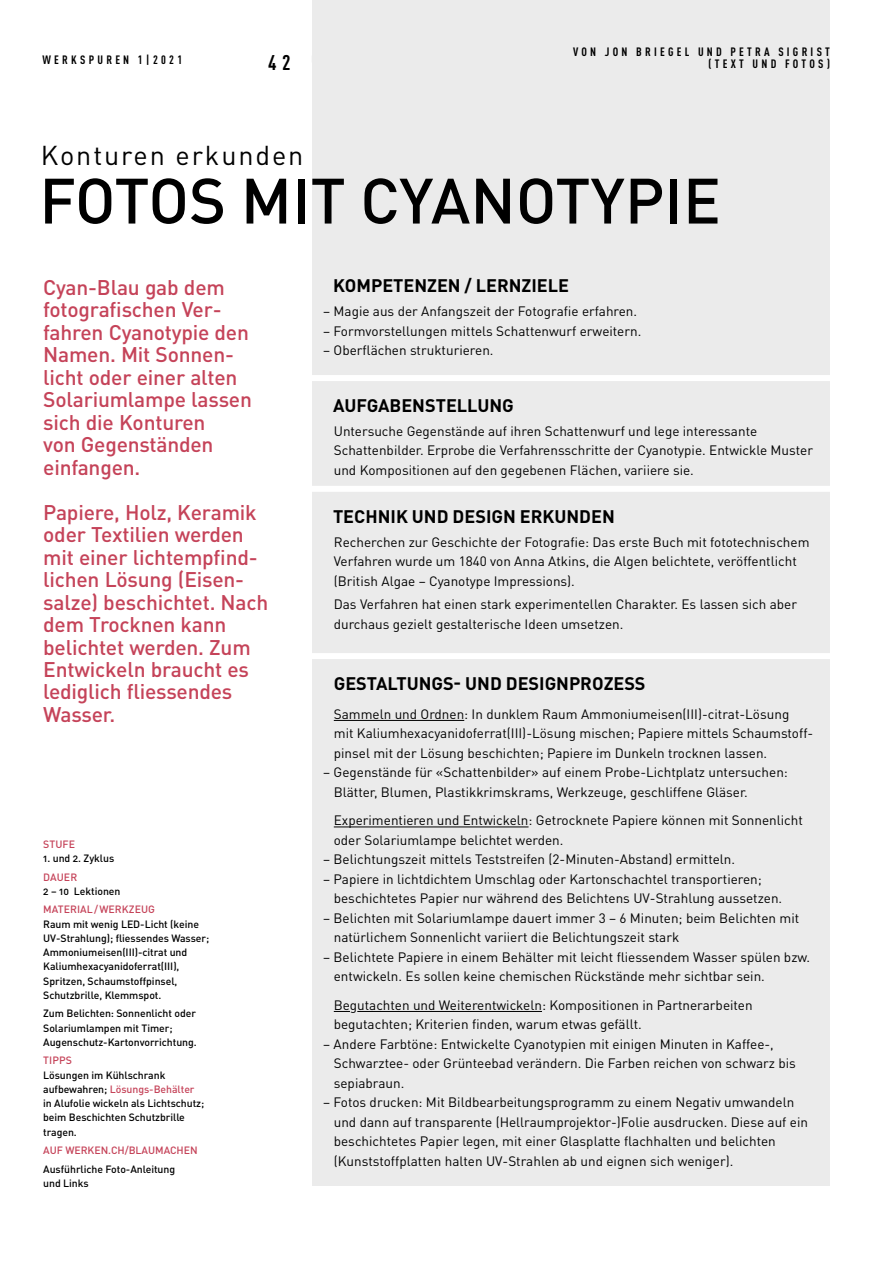
<style>
.page{position:relative;width:893px;height:1263px;background:#fff}
.page>*{position:absolute;margin:0;border:0;box-sizing:border-box;transform-origin:0 0}
.t1{font:500 63px "DIN Pro";color:#000}
.t2{font:27px "DIN Pro";letter-spacing:.07em;color:#000}
.t3{font:500 21px/22.5px "DIN Pro";letter-spacing:-.01em;color:#c54359}
.t4{font:700 18px "DIN Pro";color:#000}
.t5{font:13.5px/19.5px "DIN Pro";color:#000}
.t6{font:700 12px/12px "DIN Cond";letter-spacing:.27em;color:#000;text-align:right}
.t7{font:500 10.5px/14.2px "DIN Pro";letter-spacing:-.005em;color:#000}
.t8{font:500 10.5px "DIN Pro";letter-spacing:.005em;color:#c54359}
.s1{color:#c54359}
</style>
<div class="page">
<div style="left:313px;top:0;width:517px;height:279px;background:#ebebeb"></div>
<div style="left:313px;top:279px;width:517px;height:907px;background:#ebebeb"></div>
<div style="left:308px;top:375px;width:530px;height:6px;background:#fff"></div>
<div style="left:308px;top:486px;width:530px;height:6px;background:#fff"></div>
<div style="left:308px;top:653px;width:530px;height:6px;background:#fff"></div>
<hr style="left:334px;top:720px;width:130px;height:1px;background:#000">
<hr style="left:334px;top:826px;width:195px;height:1px;background:#000">
<svg style="left:334px;top:1011px;width:16px;height:1px"></svg>
<hr style="left:357px;top:1011px;width:185px;height:1px;background:#000">
<p class="t6" style="left:43px;top:53px;width:141px">WERKSPUREN 1|2021</p>
<p class="t6" style="left:573px;top:46px;width:258px">VON JON BRIEGEL UND PETRA SIGRIST (TEXT UND FOTOS)</p>
<h2 class="t2" style="left:41px;top:137px;width:264px">Konturen erkunden</h2>
<h1 class="t1" style="left:39px;top:158px;width:683px">FOTOS MIT CYANOTYPIE</h1>
<h3 class="t3" style="left:43px;top:275px;width:210px">Cyan-Blau gab dem fotografischen Ver&shy;fahren Cyanotypie den<br>Namen. Mit Sonnen&shy;licht oder einer alten<br>Solariumlampe lassen sich die Konturen<br>von Gegenständen einfangen.</h3>
<h3 class="t3" style="left:43px;top:500px;width:227px">Papiere, Holz, Keramik oder Textilien werden mit einer lichtempfind&shy;lichen Lösung (Eisen&shy;salze) beschichtet. Nach dem Trocknen kann belichtet werden. Zum<br>Entwickeln braucht es lediglich fliessendes<br>Wasser.</h3>
<p class="t8" style="left:43px;top:837px;width:33px">STUFE</p>
<p class="t7" style="left:43px;top:851px;width:73px">1. und 2. Zyklus</p>
<p class="t8" style="left:43px;top:870px;width:35px">DAUER</p>
<p class="t7" style="left:43px;top:883px;width:79px">2 – 10 Lektionen</p>
<p class="t8" style="left:43px;top:902px;width:113px">MATERIAL/WERKZEUG</p>
<p class="t7" style="left:43px;top:916px;width:168px">Raum mit wenig LED-Licht (keine<br>UV-Strahlung); fliessendes Wasser;<br>Ammoniumeisen(III)-citrat und<br>Kaliumhexacyanidoferrat(III),<br>Spritzen, Schaumstoffpinsel,<br>Schutzbrille, Klemmspot.</p>
<p class="t7" style="left:43px;top:1006px;width:155px">Zum Belichten: Sonnenlicht oder<br>Solariumlampen mit Timer;<br>Augenschutz-Kartonvorrichtung.</p>
<p class="t8" style="left:43px;top:1053px;width:30px">TIPPS</p>
<p class="t7" style="left:43px;top:1067px;width:163px">Lösungen im Kühlschrank aufbewahren; <span class="s1">Lösungs-Behälter </span>in Alufolie wickeln als Lichtschutz; beim Beschichten Schutzbrille tragen.</p>
<p class="t8" style="left:43px;top:1143px;width:156px">AUF WERKEN.CH/BLAUMACHEN</p>
<p class="t7" style="left:43px;top:1161px;width:133px">Ausführliche Foto-Anleitung und Links</p>
<h3 class="t4" style="left:333px;top:274px;width:238px">KOMPETENZEN / LERNZIELE</h3>
<p class="t5" style="left:323px;top:301px;width:315px">– Magie aus der Anfangszeit der Fotografie erfahren.</p>
<p class="t5" style="left:323px;top:320px;width:320px">– Formvorstellungen mittels Schattenwurf erweitern.</p>
<p class="t5" style="left:323px;top:340px;width:172px">– Oberflächen strukturieren.</p>
<h3 class="t4" style="left:333px;top:393px;width:182px">AUFGABENSTELLUNG</h3>
<p class="t5" style="left:334px;top:421px;width:481px">Untersuche Gegenstände auf ihren Schattenwurf und lege interessante<br>Schattenbilder. Erprobe die Verfahrensschritte der Cyanotypie. Entwickle Muster und Kompositionen auf den gegebenen Flächen, variiere sie.</p>
<h3 class="t4" style="left:333px;top:504px;width:283px">TECHNIK UND DESIGN ERKUNDEN</h3>
<p class="t5" style="left:334px;top:531px;width:477px">Recherchen zur Geschichte der Fotografie: Das erste Buch mit fototechnischem<br>Verfahren wurde um 1840 von Anna Atkins, die Algen belichtete, veröffentlicht (British Algae – Cyanotype Impressions).</p>
<p class="t5" style="left:334px;top:594px;width:465px">Das Verfahren hat einen stark experimentellen Charakter. Es lassen sich aber durchaus gezielt gestalterische Ideen umsetzen.</p>
<h3 class="t4" style="left:334px;top:671px;width:313px">GESTALTUNGS- UND DESIGNPROZESS</h3>
<p class="t5" style="left:334px;top:703px;width:479px">Sammeln und Ordnen: In dunklem Raum Ammoniumeisen(III)-citrat-Lösung mit Kaliumhexacyanidoferrat(III)-Lösung mischen; Papiere mittels Schaumstoff&shy;pinsel mit der Lösung beschichten; Papiere im Dunkeln trocknen lassen.</p>
<p class="t5" style="left:334px;top:762px;width:456px;text-indent:-11px">– Gegenstände für «Schattenbilder» auf einem Probe-Lichtplatz untersuchen:<br>Blätter, Blumen, Plastikkrimskrams, Werkzeuge, geschliffene Gläser.</p>
<p class="t5" style="left:334px;top:810px;width:471px">Experimentieren und Entwickeln: Getrocknete Papiere können mit Sonnenlicht oder Solariumlampe belichtet werden.</p>
<p class="t5" style="left:323px;top:849px;width:413px">– Belichtungszeit mittels Teststreifen (2-Minuten-Abstand) ermitteln.</p>
<p class="t5" style="left:334px;top:868px;width:450px;text-indent:-11px">– Papiere in lichtdichtem Umschlag oder Kartonschachtel transportieren; beschichtetes Papier nur während des Belichtens UV-Strahlung aussetzen.</p>
<p class="t5" style="left:334px;top:907px;width:467px;text-indent:-11px">– Belichten mit Solariumlampe dauert immer 3 – 6 Minuten; beim Belichten mit natürlichem Sonnenlicht variiert die Belichtungszeit stark</p>
<p class="t5" style="left:334px;top:946px;width:478px;text-indent:-11px">– Belichtete Papiere in einem Behälter mit leicht fliessendem Wasser spülen bzw. entwickeln. Es sollen keine chemischen Rückstände mehr sichtbar sein.</p>
<p class="t5" style="left:334px;top:994px;width:420px">Begutachten und Weiterentwickeln: Kompositionen in Partnerarbeiten begutachten; Kriterien finden, warum etwas gefällt.</p>
<p class="t5" style="left:334px;top:1033px;width:464px;text-indent:-11px">– Andere Farbtöne: Entwickelte Cyanotypien mit einigen Minuten in Kaffee-,<br>Schwarztee- oder Grünteebad verändern. Die Farben reichen von schwarz bis sepiabraun.</p>
<p class="t5" style="left:334px;top:1092px;width:476px;text-indent:-11px">– Fotos drucken: Mit Bildbearbeitungsprogramm zu einem Negativ umwandeln und dann auf transparente (Hellraumprojektor-)Folie ausdrucken. Diese auf ein beschichtetes Papier legen, mit einer Glasplatte flachhalten und belichten (Kunststoffplatten halten UV-Strahlen ab und eignen sich weniger).</p>
</div>
